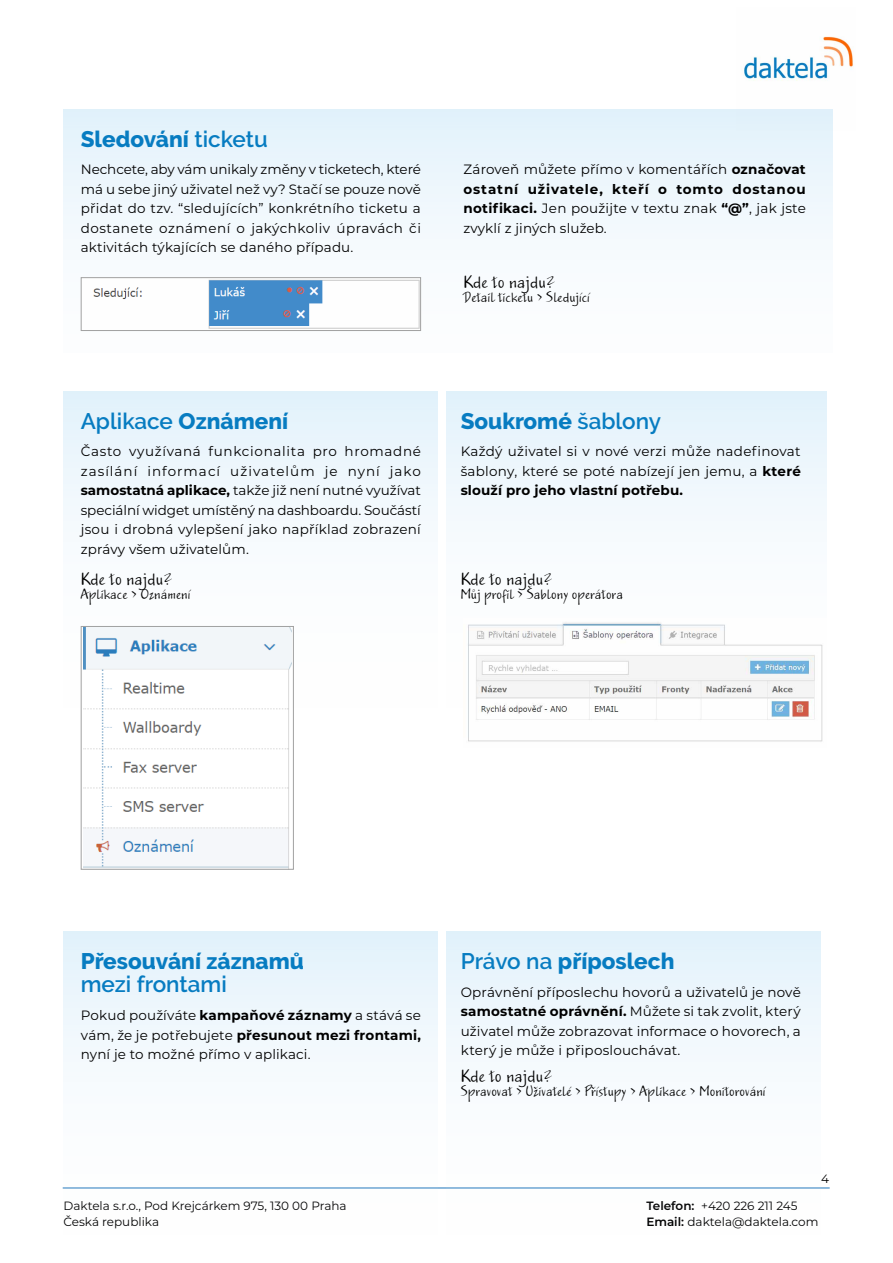
<style>
.page{position:relative;width:893px;height:1263px;background:#fff}
.page>*{position:absolute;margin:0;border:0;box-sizing:border-box;transform-origin:0 0}
.t1{font:800 22.5px "Raleway";color:#077cc1}
.t2{font:600 22.5px "Raleway";color:#077cc1}
.t3{font:300 15px "Jakob";letter-spacing:.06em;color:#000}
.t4{font:13.5px/19.5px "Montserrat";letter-spacing:.01em;color:#000;text-align:justify}
.t5{font:300 12px "Jakob";letter-spacing:.06em;color:#000}
.t6{font:12px/16.2px "Montserrat";color:#000}
.s1{font-weight:600}
.s2{font-weight:700}
.s3{font-weight:800}
</style>
<div class="page">
<img style="left:743px;top:36px;width:111px;height:45px">
<hr style="left:63px;top:1187px;width:767px;height:1px;background:#1c75ba">
<img style="left:63px;top:932px;width:374px;height:257px">
<img style="left:446px;top:932px;width:374px;height:257px">
<img style="left:93px;top:279px;width:326px;height:50px">
<div style="left:81px;top:277px;width:340px;height:54px;border:1px solid #a1a1a1"></div>
<img style="left:83px;top:628px;width:208px;height:240px">
<div style="left:81px;top:626px;width:213px;height:244px;border:1px solid #a1a1a1"></div>
<img style="left:463px;top:621px;width:360px;height:122px">
<h1 class="t1" style="left:81px;top:126px;width:189px">Sledování <span class="s1">ticketu</span></h1>
<p class="t4" style="left:81px;top:159px;width:342px">Nechcete, aby vám unikaly změny v ticketech, které má u sebe jiný uživatel než vy? Stačí se pouze nově přidat do tzv. “sledujících” konkrétního ticketu a dostanete oznámení o jakýchkoliv úpravách či aktivitách týkajících se daného případu.</p>
<p class="t4" style="left:463px;top:159px;width:344px">Zároveň můžete přímo v komentářích <span class="s2">označovat ostatní uživatele, kteří o tomto dostanou notifikaci.</span> Jen použijte v textu znak <span class="s2">“@”</span>, jak jste zvyklí z jiných služeb.</p>
<p class="t3" style="left:463px;top:271px;width:93px">Kde to najdu?</p>
<p class="t5" style="left:463px;top:288px;width:128px">Detail ticketu &gt; Sledující</p>
<h1 class="t2" style="left:81px;top:408px;width:209px">Aplikace <span class="s3">Oznámení</span></h1>
<h1 class="t1" style="left:461px;top:408px;width:202px">Soukromé <span class="s1">šablony</span></h1>
<p class="t4" style="left:81px;top:441px;width:342px">Často využívaná funkcionalita pro hromadné zasílání informací uživatelům je nyní jako <span class="s2">samostatná aplikace,</span> takže již není nutné využívat speciální widget umístěný na dashboardu. Součástí jsou i drobná vylepšení jako například zobrazení zprávy všem uživatelům.</p>
<p class="t4" style="left:461px;top:441px;width:342px">Každý uživatel si v nové verzi může nadefinovat šablony, které se poté nabízejí jen jemu, a <span class="s2">které slouží pro jeho vlastní potřebu.</span></p>
<p class="t3" style="left:81px;top:567px;width:93px">Kde to najdu?</p>
<p class="t5" style="left:81px;top:585px;width:111px">Aplikace &gt; Oznámení</p>
<p class="t3" style="left:461px;top:567px;width:93px">Kde to najdu?</p>
<p class="t5" style="left:461px;top:585px;width:163px">Můj profil &gt; Šablony operátora</p>
<h1 class="t1" style="left:81px;top:948px;width:225px">Přesouvání záznamů</h1>
<h1 class="t2" style="left:81px;top:971px;width:148px">mezi frontami</h1>
<p class="t4" style="left:81px;top:1005px;width:342px">Pokud používáte <span class="s2">kampaňové záznamy</span> a stává se vám, že je potřebujete <span class="s2">přesunout mezi frontami, </span>nyní je to možné přímo v aplikaci.</p>
<h1 class="t1" style="left:461px;top:948px;width:215px"><span class="s1">Právo na</span> příposlech</h1>
<p class="t4" style="left:461px;top:982px;width:342px">Oprávnění příposlechu hovorů a uživatelů je nově <span class="s2">samostatné oprávnění.</span> Můžete si tak zvolit, který uživatel může zobrazovat informace o hovorech, a který je může i připoslouchávat.</p>
<p class="t3" style="left:461px;top:1064px;width:93px">Kde to najdu?</p>
<p class="t5" style="left:461px;top:1082px;width:306px">Spravovat &gt; Uživatelé &gt; Přístupy &gt; Aplikace &gt; Monitorování</p>
<p class="t6" style="left:821px;top:1170px;width:9px">4</p>
<p class="t6" style="left:63px;top:1197px;width:285px">Daktela s.r.o., Pod Krejcárkem 975, 130 00 Praha<br>Česká republika</p>
<p class="t6" style="left:646px;top:1197px;width:174px"><span class="s1">Telefon:</span> +420 226 211 245<br><span class="s1">Email:</span> daktela@daktela.com</p>
</div>
